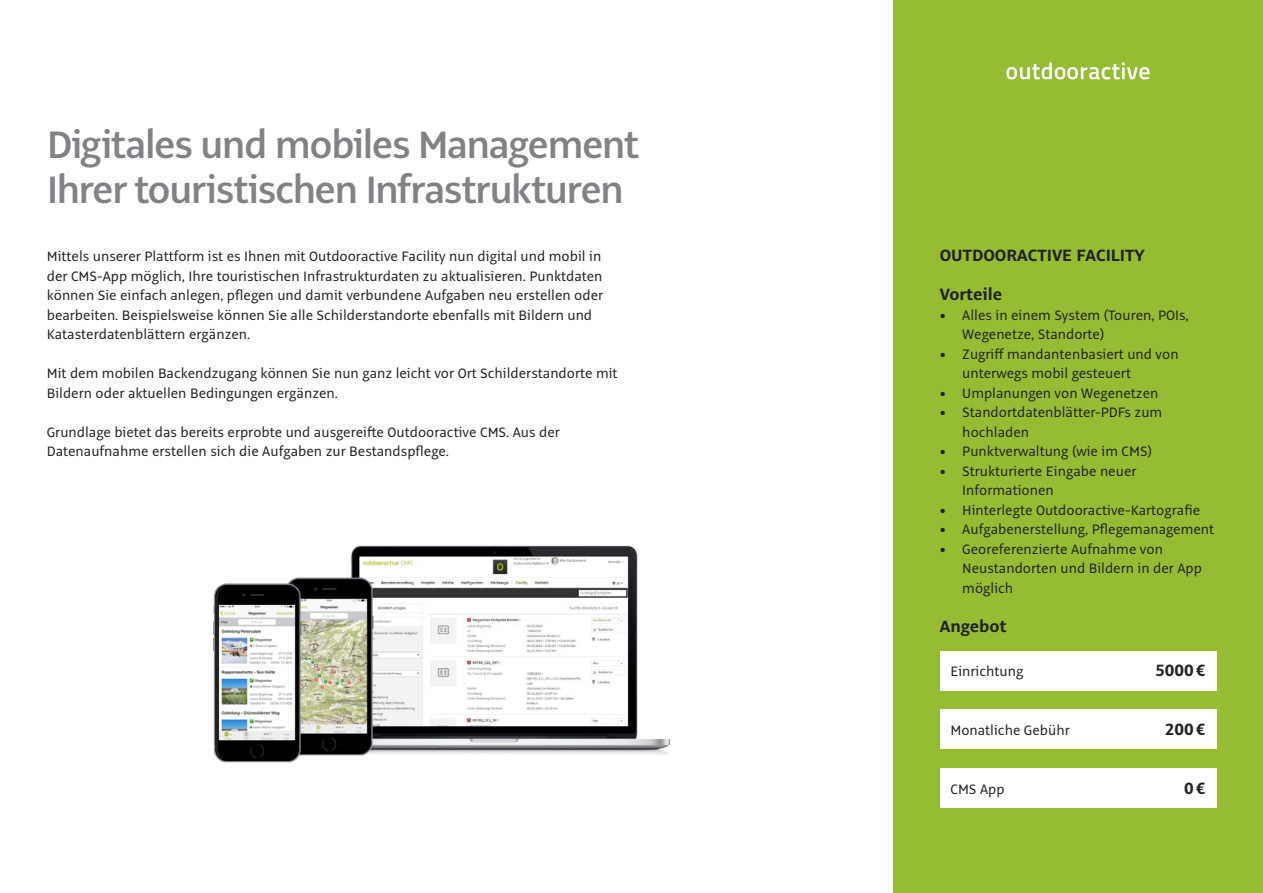
<style>
.page{position:relative;width:1263px;height:893px;background:#fff}
.page>*{position:absolute;margin:0;border:0;box-sizing:border-box;transform-origin:0 0}
.t1{font:600 42px/45px "Alto Pro";letter-spacing:-.04em;color:#808285}
.t2{font:700 18px/39px "Alto Pro";color:#222223}
.t3{font:15px/19.5px "Alto Pro";color:#222223}
</style>
<div class="page">
<div style="left:893px;top:0;width:370px;height:893px;background:#96bc33"></div>
<svg style="left:1006px;top:62px;width:143px;height:17px"></svg>
<div style="left:940px;top:651px;width:276px;height:39px;background:#fff"></div>
<div style="left:940px;top:710px;width:276px;height:39px;background:#fff"></div>
<div style="left:940px;top:768px;width:276px;height:39px;background:#fff"></div>
<img style="left:351px;top:545px;width:319px;height:210px">
<img style="left:550px;top:557px;width:38px;height:9px">
<img style="left:311px;top:570px;width:72px;height:186px">
<img style="left:213px;top:577px;width:98px;height:186px">
<h1 class="t1" style="left:47px;top:122px;width:594px">Digitales und mobiles Management<br>Ihrer touristischen Infrastrukturen</h1>
<p class="t3" style="left:47px;top:247px;width:558px">Mittels unserer Plattform ist es Ihnen mit Outdooractive Facility nun digital und mobil in der CMS-App möglich, Ihre touristischen Infrastrukturdaten zu aktualisieren. Punktdaten können Sie einfach anlegen, pflegen und damit verbundene Aufgaben neu erstellen oder bearbeiten. Beispielsweise können Sie alle Schilderstandorte ebenfalls mit Bildern und Katasterdatenblättern ergänzen.</p>
<p class="t3" style="left:47px;top:364px;width:572px">Mit dem mobilen Backendzugang können Sie nun ganz leicht vor Ort Schilderstandorte mit<br>Bildern oder aktuellen Bedingungen ergänzen.</p>
<p class="t3" style="left:47px;top:422px;width:515px">Grundlage bietet das bereits erprobte und ausgereifte Outdooractive CMS. Aus der<br>Datenaufnahme erstellen sich die Aufgaben zur Bestandspflege.</p>
<p class="t2" style="left:940px;top:236px;width:206px">OUTDOO RACTIVE FACILITY<br>VORTEILE</p>
<p class="t3" style="left:962px;top:305px;width:228px;text-indent:-22px">• Alles in einem System (Touren, POIs,<br>Wegenetze, Standorte)</p>
<p class="t3" style="left:962px;top:344px;width:218px;text-indent:-22px">• Zugriff mandantenbasiert und von unterwegs mobil gesteuert</p>
<p class="t3" style="left:940px;top:383px;width:220px">• Umplanungen von Wegenetzen</p>
<p class="t3" style="left:962px;top:403px;width:202px;text-indent:-22px">• Standortdatenblätter-PDFs zum hochladen</p>
<p class="t3" style="left:940px;top:442px;width:214px">• Punktverwaltung (wie im CMS)</p>
<p class="t3" style="left:962px;top:461px;width:176px;text-indent:-22px">• Strukturierte Eingabe neuer<br>Informationen</p>
<p class="t3" style="left:940px;top:500px;width:262px">• Hinterlegte Outdooractive-Kartografie</p>
<p class="t3" style="left:940px;top:520px;width:276px">• Aufgabenerstellung, Pflegemanagement</p>
<p class="t3" style="left:962px;top:539px;width:241px;text-indent:-22px">• Georeferenzierte Aufnahme von<br>Neustandorten und Bildern in der App möglich</p>
<p class="t2" style="left:940px;top:606px;width:68px">ANGEBOT</p>
<p class="t3" style="left:950px;top:662px;width:75px">Einrichtung</p>
<p class="t2" style="left:1155px;top:651px;width:52px">5000€</p>
<p class="t3" style="left:950px;top:720px;width:121px">Monatliche Gebühr</p>
<p class="t3" style="left:950px;top:779px;width:56px">CMS App</p>
<p class="t2" style="left:1165px;top:710px;width:42px">200€</p>
<p class="t2" style="left:1184px;top:768px;width:23px">0€</p>
</div>
